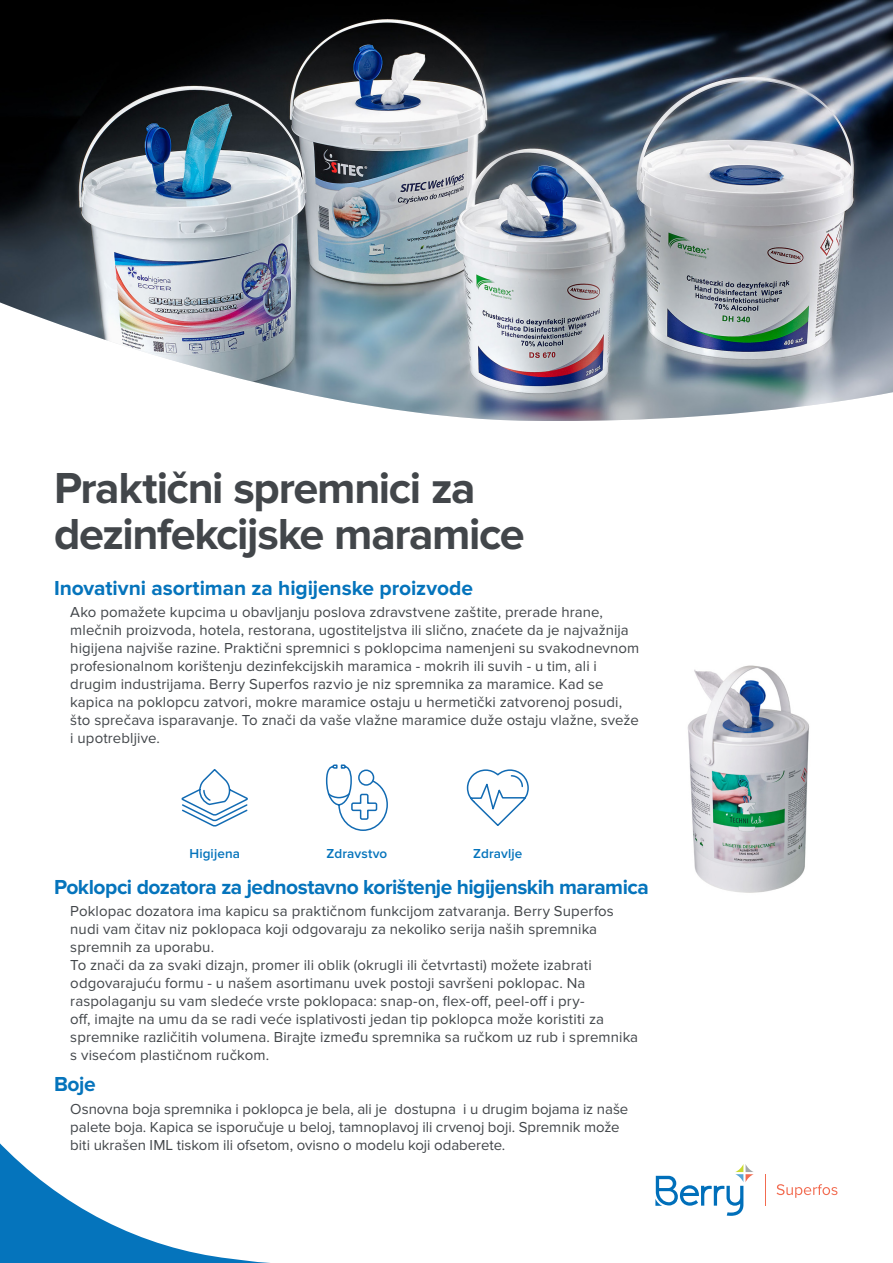
<style>
.page{position:relative;width:893px;height:1263px;background:#fff}
.page>*{position:absolute;margin:0;border:0;box-sizing:border-box;transform-origin:0 0}
.t1{font:700 45px/45.6px "Proxima Nova";letter-spacing:-.03em;color:#42464a}
.t2{font:700 21px "Proxima Nova";letter-spacing:-.02em;color:#0574bc}
.Brødtekst{font:15px/18px "Proxima Nova";letter-spacing:.005em;color:#42464a}
.Brødtekst-2{font:600 13.5px "Proxima Nova";letter-spacing:.01em;color:#0574bc}
</style>
<div class="page">
<img style="left:0;top:0;width:893px;height:421px">
<svg style="left:0;top:1143px;width:270px;height:120px"></svg>
<svg style="left:181px;top:769px;width:67px;height:58px"></svg>
<svg style="left:325px;top:764px;width:63px;height:67px"></svg>
<svg style="left:466px;top:770px;width:63px;height:56px"></svg>
<img style="left:687px;top:665px;width:122px;height:228px">
<hr style="left:765px;top:1174px;width:1px;height:31px;background:#f26b50">
<svg style="left:777px;top:1184px;width:60px;height:14px"></svg>
<svg style="left:655px;top:1164px;width:99px;height:52px"></svg>
<p class="t1" style="left:54px;top:467px;width:472px">Praktični spremnici za dezinfekcijske maramice</p>
<p class="t2" style="left:54px;top:576px;width:420px">Inovativni asortiman za higijenske proizvode</p>
<p class="Brødtekst" style="left:70px;top:604px;width:570px">Ako pomažete kupcima u obavljanju poslova zdravstvene zaštite, prerade hrane, mlečnih proizvoda, hotela, restorana, ugostiteljstva ili slično, znaćete da je najvažnija higijena najviše razine. Praktični spremnici s poklopcima namenjeni su svakodnevnom profesionalnom korištenju dezinfekcijskih maramica - mokrih ili suvih - u tim, ali i drugim industrijama. Berry Superfos razvio je niz spremnika za maramice. Kad se kapica na poklopcu zatvori, mokre maramice ostaju u hermetički zatvorenoj posudi, što sprečava isparavanje. To znači da vaše vlažne maramice duže ostaju vlažne, sveže i upotrebljive.</p>
<p class="Brødtekst-2" style="left:189px;top:845px;width:52px">Higijena</p>
<p class="Brødtekst-2" style="left:327px;top:845px;width:62px">Zdravstvo</p>
<p class="Brødtekst-2" style="left:473px;top:845px;width:51px">Zdravlje</p>
<p class="t2" style="left:54px;top:874px;width:596px">Poklopci dozatora za jednostavno korištenje higijenskih maramica</p>
<p class="Brødtekst" style="left:70px;top:902px;width:545px">Poklopac dozatora ima kapicu sa praktičnom funkcijom zatvaranja. Berry Superfos nudi vam čitav niz poklopaca koji odgovaraju za nekoliko serija naših spremnika spremnih za uporabu.</p>
<p class="Brødtekst" style="left:70px;top:956px;width:569px">To znači da za svaki dizajn, promer ili oblik (okrugli ili četvrtasti) možete izabrati odgovarajuću formu - u našem asortimanu uvek postoji savršeni poklopac. Na raspolaganju su vam sledeće vrste poklopaca: snap-on, flex-off, peel-off i pry-<br>off, imajte na umu da se radi veće isplativosti jedan tip poklopca može koristiti za spremnike različitih volumena. Birajte između spremnika sa ručkom uz rub i spremnika s visećom plastičnom ručkom.</p>
<p class="t2" style="left:54px;top:1072px;width:43px">Boje</p>
<p class="Brødtekst" style="left:70px;top:1100px;width:560px">Osnovna boja spremnika i poklopca je bela, ali je dostupna i u drugim bojama iz naše palete boja. Kapica se isporučuje u beloj, tamnoplavoj ili crvenoj boji. Spremnik može biti ukrašen IML tiskom ili ofsetom, ovisno o modelu koji odaberete.</p>
</div>
